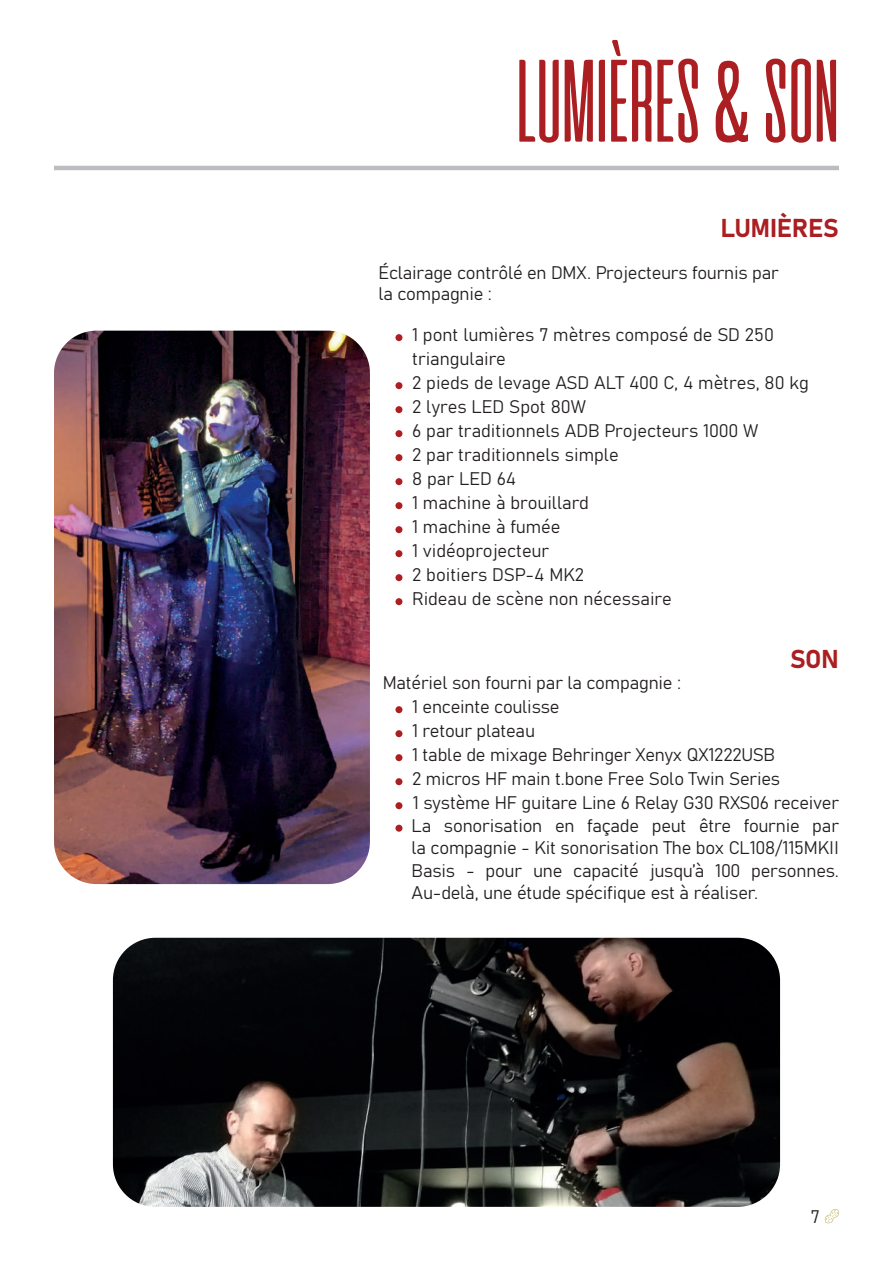
<style>
.page{position:relative;width:893px;height:1263px;background:#fff}
.page>*{position:absolute;margin:0;border:0;box-sizing:border-box;transform-origin:0 0}
.t1{font:300 117px "Cinematografica";color:#ab1e21}
.t2{font:25.5px "Bahnschrift";letter-spacing:-.01em;color:#ab1e21}
.t3{font:18px/24px "Bahnschrift";letter-spacing:-.01em;color:#231f20}
.s1{font-family:"Steelfish Rg";font-weight:400;font-size:97.5px}
</style>
<div class="page">
<hr style="left:54px;top:166px;width:785px;height:4px;background:#bcbdc0">
<div style="left:395px;top:334px;width:7px;height:7px;background:#ab1e21;border-radius:50%"></div>
<div style="left:395px;top:382px;width:7px;height:7px;background:#ab1e21;border-radius:50%"></div>
<div style="left:395px;top:406px;width:7px;height:7px;background:#ab1e21;border-radius:50%"></div>
<div style="left:395px;top:430px;width:7px;height:7px;background:#ab1e21;border-radius:50%"></div>
<div style="left:395px;top:454px;width:7px;height:7px;background:#ab1e21;border-radius:50%"></div>
<div style="left:395px;top:478px;width:7px;height:7px;background:#ab1e21;border-radius:50%"></div>
<div style="left:395px;top:502px;width:7px;height:7px;background:#ab1e21;border-radius:50%"></div>
<div style="left:395px;top:526px;width:7px;height:7px;background:#ab1e21;border-radius:50%"></div>
<div style="left:395px;top:550px;width:7px;height:7px;background:#ab1e21;border-radius:50%"></div>
<div style="left:395px;top:574px;width:7px;height:7px;background:#ab1e21;border-radius:50%"></div>
<div style="left:395px;top:598px;width:7px;height:7px;background:#ab1e21;border-radius:50%"></div>
<div style="left:395px;top:706px;width:7px;height:7px;background:#ab1e21;border-radius:50%"></div>
<div style="left:395px;top:730px;width:7px;height:7px;background:#ab1e21;border-radius:50%"></div>
<div style="left:395px;top:754px;width:7px;height:7px;background:#ab1e21;border-radius:50%"></div>
<div style="left:395px;top:778px;width:7px;height:7px;background:#ab1e21;border-radius:50%"></div>
<div style="left:395px;top:802px;width:7px;height:7px;background:#ab1e21;border-radius:50%"></div>
<div style="left:395px;top:825px;width:7px;height:7px;background:#ab1e21;border-radius:50%"></div>
<img style="left:54px;top:331px;width:316px;height:553px">
<img style="left:113px;top:938px;width:667px;height:269px">
<svg style="left:824px;top:1209px;width:15px;height:14px"></svg>
<h1 class="t1" style="left:516px;top:40px;width:324px">LUMIÈRES <span class="s1">&amp;</span> SON</h1>
<h2 class="t2" style="left:720px;top:209px;width:120px">LUMIÈRES</h2>
<p class="t3" style="left:378px;top:261px;width:402px;line-height:21px">Éclairage contrôlé en DMX. Projecteurs fournis par la compagnie :</p>
<p class="t3" style="left:412px;top:322px;width:398px">1 pont lumières 7 mètres composé de SD 250 triangulaire<br>2 pieds de levage ASD ALT 400 C, 4 mètres, 80 kg<br>2 lyres LED Spot 80W<br>6 par traditionnels ADB Projecteurs 1000 W<br>2 par traditionnels simple<br>8 par LED 64<br>1 machine à brouillard<br>1 machine à fumée<br>1 vidéoprojecteur<br>2 boitiers DSP-4 MK2<br>Rideau de scène non nécessaire</p>
<h2 class="t2" style="left:790px;top:640px;width:50px">SON</h2>
<p class="t3" style="left:412px;top:670px;width:429px;line-height:23.4px;text-indent:-29px">Matériel son fourni par la compagnie :<br>1 enceinte coulisse<br>1 retour plateau<br>1 table de mixage Behringer Xenyx QX1222USB<br>2 micros HF main t.bone Free Solo Twin Series<br>1 système HF guitare Line 6 Relay G30 RXS06 receiver La sonorisation en façade peut être fournie par la compagnie - Kit sonorisation The box CL108/115MKII Basis - pour une capacité jusqu’à 100 personnes.<br>Au-delà, une étude spécifique est à réaliser.</p>
<p class="t3" style="left:811px;top:1204px;width:11px">7</p>
</div>
